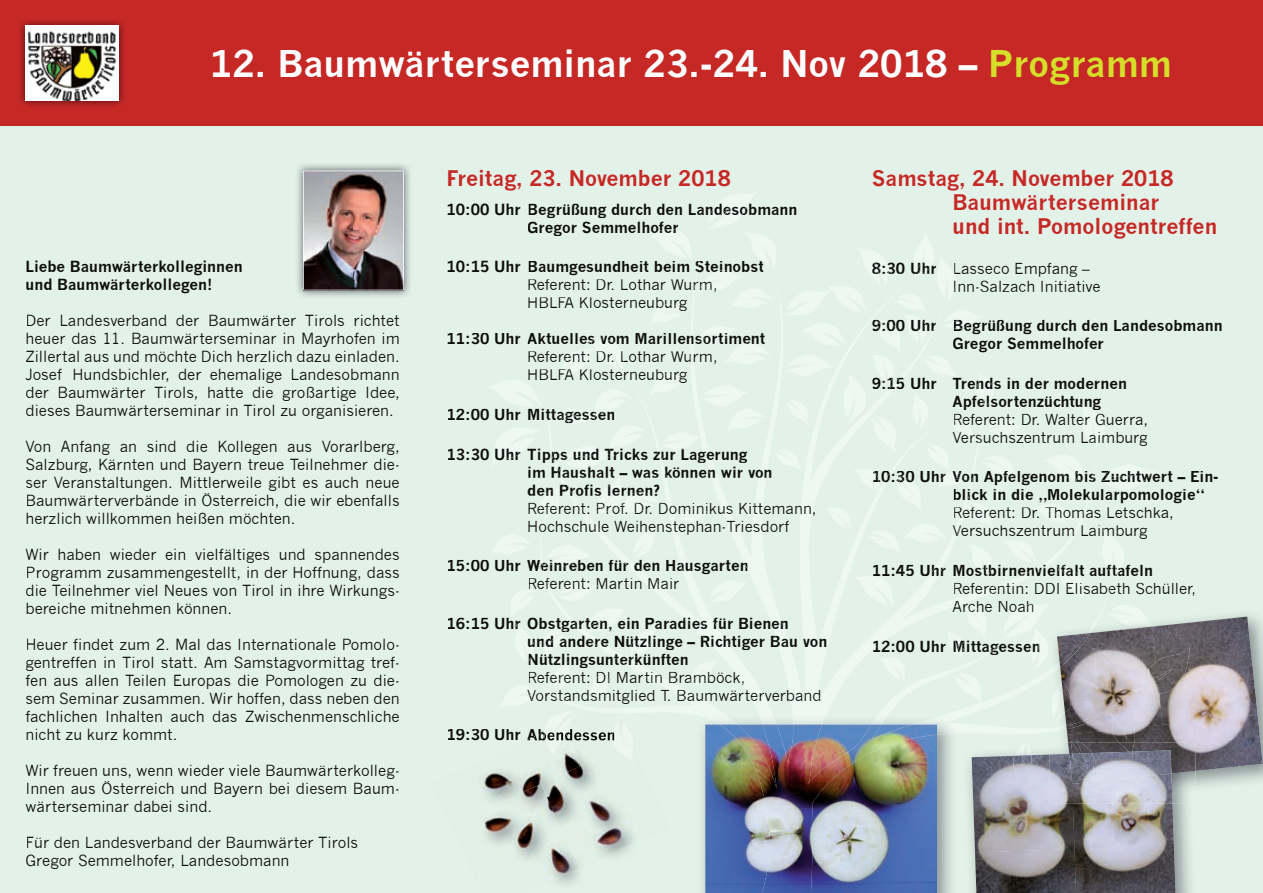
<style>
.page{position:relative;width:1263px;height:893px;background:#e3f2e9}
.page>*{position:absolute;margin:0;border:0;box-sizing:border-box;transform-origin:0 0}
.t1{font:700 36px "News Gothic";color:#fff}
.t2{font:700 21px/24px "News Gothic";color:#c62826}
.t3{font:15px/18px "News Gothic";color:#0e0e0b}
.t4{font:700 15px/18px "News Gothic";color:#0e0e0b}
.s1{color:#d5df2a}
.s2{font-weight:700}
</style>
<div class="page">
<div style="left:0;top:0;width:1263px;height:125px;background:#c62826"></div>
<svg style="left:490px;top:194px;width:658px;height:539px"></svg>
<div style="left:448px;top:203px;width:72px;height:12px;background:#e3f2e9"></div>
<svg style="left:528px;top:203px;width:269px;height:33px"></svg>
<svg style="left:490px;top:261px;width:273px;height:51px"></svg>
<div style="left:448px;top:333px;width:72px;height:12px;background:#e3f2e9"></div>
<svg style="left:528px;top:333px;width:237px;height:12px"></svg>
<svg style="left:490px;top:351px;width:226px;height:33px"></svg>
<svg style="left:490px;top:409px;width:124px;height:14px"></svg>
<svg style="left:490px;top:448px;width:282px;height:30px"></svg>
<svg style="left:490px;top:484px;width:170px;height:12px"></svg>
<svg style="left:490px;top:503px;width:325px;height:32px"></svg>
<svg style="left:490px;top:560px;width:257px;height:29px"></svg>
<svg style="left:490px;top:729px;width:20px;height:4px"></svg>
<svg style="left:872px;top:262px;width:228px;height:30px"></svg>
<svg style="left:872px;top:320px;width:64px;height:11px"></svg>
<svg style="left:954px;top:320px;width:194px;height:14px"></svg>
<div style="left:953px;top:338px;width:150px;height:14px;background:#e3f2e9"></div>
<svg style="left:872px;top:377px;width:255px;height:12px"></svg>
<svg style="left:872px;top:395px;width:276px;height:51px"></svg>
<svg style="left:872px;top:471px;width:281px;height:69px"></svg>
<svg style="left:873px;top:565px;width:275px;height:11px"></svg>
<svg style="left:872px;top:583px;width:276px;height:29px"></svg>
<svg style="left:873px;top:640px;width:166px;height:15px"></svg>
<img style="left:20px;top:21px;width:104px;height:85px">
<img style="left:26px;top:26px;width:93px;height:75px">
<img style="left:297px;top:164px;width:113px;height:133px">
<img style="left:303px;top:171px;width:101px;height:119px">
<img style="left:510px;top:704px;width:123px;height:29px">
<img style="left:545px;top:708px;width:88px;height:37px">
<svg style="left:490px;top:617px;width:337px;height:87px"></svg>
<img style="left:525px;top:729px;width:19px;height:12px">
<img style="left:544px;top:729px;width:70px;height:12px">
<img style="left:590px;top:809px;width:45px;height:48px">
<img style="left:484px;top:813px;width:95px;height:72px">
<img style="left:479px;top:763px;width:138px;height:50px">
<img style="left:550px;top:748px;width:82px;height:15px">
<img style="left:1050px;top:614px;width:213px;height:173px">
<img style="left:1050px;top:609px;width:103px;height:123px">
<img style="left:1057px;top:626px;width:95px;height:109px">
<img style="left:1152px;top:616px;width:105px;height:99px">
<img style="left:1135px;top:715px;width:128px;height:56px">
<img style="left:1060px;top:633px;width:92px;height:79px">
<img style="left:1149px;top:626px;width:42px;height:67px">
<img style="left:1065px;top:706px;width:70px;height:36px">
<img style="left:700px;top:716px;width:257px;height:19px">
<img style="left:705px;top:724px;width:232px;height:169px">
<img style="left:719px;top:724px;width:131px;height:85px">
<img style="left:850px;top:724px;width:87px;height:41px">
<img style="left:762px;top:809px;width:52px;height:84px">
<img style="left:968px;top:751px;width:223px;height:142px">
<img style="left:1014px;top:744px;width:17px;height:10px">
<img style="left:1050px;top:742px;width:145px;height:62px">
<img style="left:1068px;top:742px;width:127px;height:31px">
<img style="left:1071px;top:742px;width:63px;height:8px">
<img style="left:972px;top:754px;width:101px;height:98px">
<img style="left:1073px;top:804px;width:102px;height:89px">
<img style="left:975px;top:849px;width:101px;height:44px">
<img style="left:1011px;top:755px;width:21px;height:30px">
<img style="left:1050px;top:754px;width:122px;height:50px">
<img style="left:1069px;top:750px;width:102px;height:34px">
<img style="left:1072px;top:752px;width:61px;height:28px">
<h1 class="t1" style="left:210px;top:42px;width:963px">12. Baumwärterseminar 23.-24. Nov 2018 – <span class="s1">Programm</span></h1>
<p class="t4" style="left:26px;top:257px;width:219px">Liebe Baumwärterkolleginnen und Baumwärterkollegen!</p>
<p class="t3" style="left:26px;top:311px;width:376px;text-align:justify">Der Landesverband der Baumwärter Tirols richtet heuer das 11. Baumwärterseminar in Mayrhofen im Zillertal aus und möchte Dich herzlich dazu einladen.<br>Josef Hundsbichler, der ehemalige Landesobmann der Baumwärter Tirols, hatte die großartige Idee, dieses Baumwärterseminar in Tirol zu organisieren.</p>
<p class="t3" style="left:26px;top:437px;width:376px;text-align:justify">Von Anfang an sind die Kollegen aus Vorarlberg, Salzburg, Kärnten und Bayern treue Teilnehmer die&shy;ser Veranstaltungen. Mittlerweile gibt es auch neue Baumwärterverbände in Österreich, die wir ebenfalls herzlich willkommen heißen möchten.</p>
<p class="t3" style="left:26px;top:545px;width:376px;text-align:justify">Wir haben wieder ein vielfältiges und spannendes Programm zusammengestellt, in der Hoffnung, dass die Teilnehmer viel Neues von Tirol in ihre Wirkungs&shy;bereiche mitnehmen können.</p>
<p class="t3" style="left:26px;top:635px;width:376px;text-align:justify">Heuer findet zum 2. Mal das Internationale Pomolo&shy;gentreffen in Tirol statt. Am Samstagvormittag tref&shy;fen aus allen Teilen Europas die Pomologen zu die&shy;sem Seminar zusammen. Wir hoffen, dass neben den fachlichen Inhalten auch das Zwischenmenschliche nicht zu kurz kommt.</p>
<p class="t3" style="left:26px;top:761px;width:376px;text-align:justify">Wir freuen uns, wenn wieder viele Baumwärterkolleg-Innen aus Österreich und Bayern bei diesem Baum&shy;wärterseminar dabei sind.</p>
<p class="t3" style="left:26px;top:833px;width:334px">Für den Landesverband der Baumwärter Tirols<br>Gregor Semmelhofer, Landesobmann</p>
<h2 class="t2" style="left:446px;top:166px;width:286px">Freitag, 23. November 2018</h2>
<p class="t4" style="left:527px;top:200px;width:272px;text-indent:-81px">10:00 Uhr Begrüßung durch den Landesobmann<br>Gregor Semmelhofer</p>
<p class="t4" style="left:446px;top:258px;width:319px">10:15 Uhr Baumgesundheit beim Steinobst</p>
<p class="t3" style="left:527px;top:276px;width:192px">Referent: Dr. Lothar Wurm,<br>HBLFA Klosterneuburg</p>
<p class="t4" style="left:446px;top:330px;width:320px">11:30 Uhr Aktuelles vom Marillensortiment</p>
<p class="t3" style="left:527px;top:348px;width:192px">Referent: Dr. Lothar Wurm,<br>HBLFA Klosterneuburg</p>
<p class="t4" style="left:446px;top:405px;width:170px">12:00 Uhr Mittagessen</p>
<p class="t4" style="left:527px;top:445px;width:247px;text-indent:-81px">13:30 Uhr Tipps und Tricks zur Lagerung<br>im Haushalt – was können wir von den Profis lernen?</p>
<p class="t3" style="left:527px;top:499px;width:291px">Referent: Prof. Dr. Dominikus Kittemann,<br>Hochschule Weihenstephan-Triesdorf</p>
<p class="t4" style="left:446px;top:556px;width:304px">15:00 Uhr Weinreben für den Hausgarten</p>
<p class="t3" style="left:527px;top:575px;width:153px">Referent: Martin Mair</p>
<p class="t4" style="left:527px;top:614px;width:301px;text-indent:-81px">16:15 Uhr Obstgarten, ein Paradies für Bienen<br>und andere Nützlinge – Richtiger Bau von<br>Nützlingsunterkünften</p>
<p class="t3" style="left:527px;top:668px;width:296px">Referent: DI Martin Bramböck,<br>Vorstandsmitglied T. Baumwärterverband</p>
<p class="t4" style="left:446px;top:726px;width:170px">19:30 Uhr Abendessen</p>
<h2 class="t2" style="left:952px;top:166px;width:266px;text-indent:-81px">Samstag, 24. November 2018<br>Baumwärterseminar<br>und int. Pomologentreffen</h2>
<p class="t3" style="left:952px;top:259px;width:150px;text-indent:-81px"><span class="s2">8:30 Uhr</span> Lasseco Empfang –<br>Inn-Salzach Initiative</p>
<p class="t4" style="left:952px;top:316px;width:272px;text-indent:-81px">9:00 Uhr Begrüßung durch den Landesobmann<br>Gregor Semmelhofer</p>
<p class="t4" style="left:952px;top:374px;width:176px;text-indent:-81px">9:15 Uhr Trends in der modernen<br>Apfelsortenzüchtung</p>
<p class="t3" style="left:952px;top:410px;width:197px">Referent: Dr. Walter Guerra,<br>Versuchszentrum Laimburg</p>
<p class="t4" style="left:952px;top:468px;width:268px;text-indent:-81px">10:30 Uhr Von Apfelgenom bis Zuchtwert – Ein&shy;blick in die „Molekularpomologie“</p>
<p class="t3" style="left:952px;top:504px;width:223px">Referent: Dr. Thomas Letschka,<br>Versuchszentrum Laimburg</p>
<p class="t4" style="left:872px;top:561px;width:283px">11:45 Uhr Mostbirnenvielfalt auftafeln</p>
<p class="t3" style="left:952px;top:580px;width:245px">Referentin: DDI Elisabeth Schüller,<br>Arche Noah</p>
<p class="t4" style="left:872px;top:637px;width:170px">12:00 Uhr Mittagessen</p>
</div>
